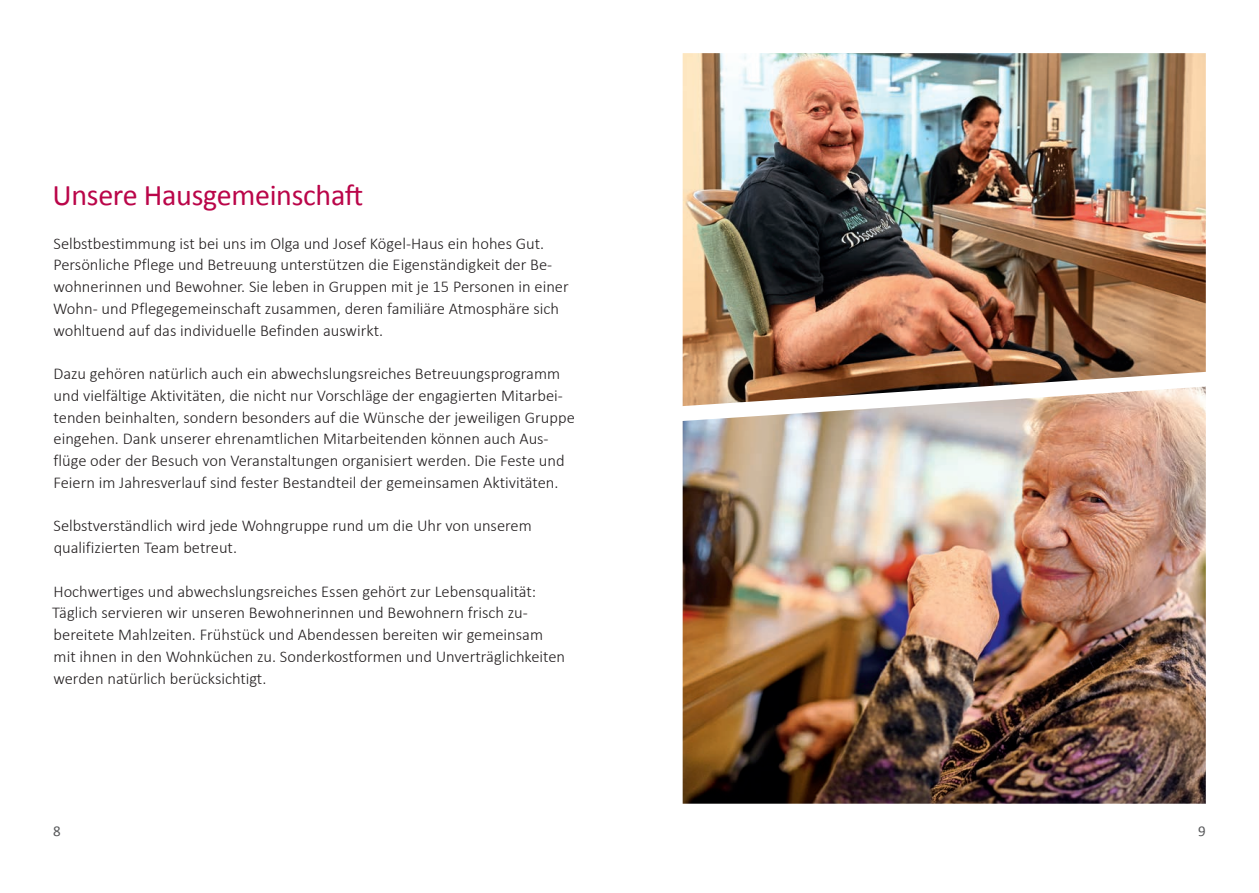
<style>
.page{position:relative;width:1259px;height:893px;background:#fff}
.page>*{position:absolute;margin:0;border:0;box-sizing:border-box;transform-origin:0 0}
.t1{font:30px "Calibri";letter-spacing:-.01em;color:#ba0549}
.t2{font:300 16.5px/21.8px "Calibri";color:#231f20}
.t3{font:15px "Calibri";color:#57585a}
</style>
<div class="page">
<img style="left:682px;top:406px;width:523px;height:398px">
<img style="left:682px;top:53px;width:523px;height:353px">
<h1 class="t1" style="left:53px;top:177px;width:312px">Unsere Hausgemeinschaft</h1>
<p class="t2" style="left:53px;top:232px;width:517px">Selbstbestimmung ist bei uns im Olga und Josef Kögel-Haus ein hohes Gut.<br>Persönliche Pflege und Betreuung unterstützen die Eigenständigkeit der Be&shy;wohnerinnen und Bewohner. Sie leben in Gruppen mit je 15 Personen in einer Wohn- und Pflegegemeinschaft zusammen, deren familiäre Atmosphäre sich wohltuend auf das individuelle Befinden auswirkt.</p>
<p class="t2" style="left:53px;top:363px;width:523px">Dazu gehören natürlich auch ein abwechslungsreiches Betreuungsprogramm und vielfältige Aktivitäten, die nicht nur Vorschläge der engagierten Mitarbei&shy;tenden beinhalten, sondern besonders auf die Wünsche der jeweiligen Gruppe eingehen. Dank unserer ehrenamtlichen Mitarbeitenden können auch Aus&shy;flüge oder der Besuch von Veranstaltungen organisiert werden. Die Feste und Feiern im Jahresverlauf sind fester Bestandteil der gemeinsamen Aktivitäten.</p>
<p class="t2" style="left:54px;top:515px;width:480px">Selbstverständlich wird jede Wohngruppe rund um die Uhr von unserem qualifizierten Team betreut.</p>
<p class="t2" style="left:52px;top:580px;width:514px">Hochwertiges und abwechslungsreiches Essen gehört zur Lebensqualität:<br>Täglich servieren wir unseren Bewohnerinnen und Bewohnern frisch zu&shy;bereitete Mahlzeiten. Frühstück und Abendessen bereiten wir gemeinsam mit ihnen in den Wohnküchen zu. Sonderkostformen und Unverträglichkeiten werden natürlich berücksichtigt.</p>
<p class="t3" style="left:53px;top:822px;width:9px">8</p>
<p class="t3" style="left:1198px;top:822px;width:9px">9</p>
</div>
